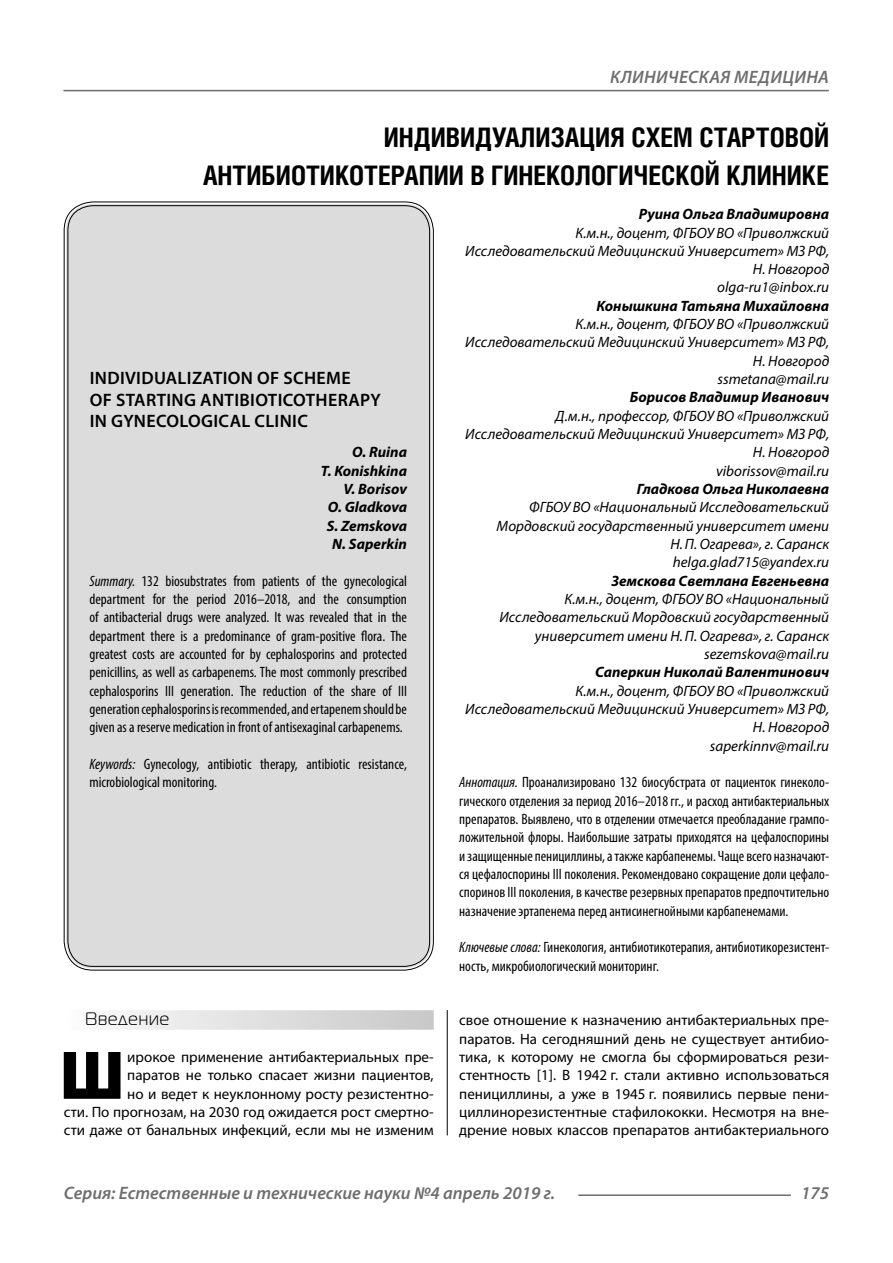
<style>
.page{position:relative;width:893px;height:1263px;background:#fff}
.page>*{position:absolute;margin:0;border:0;box-sizing:border-box;transform-origin:0 0}
.Bukvica{font:900 69.3px "Myriad Pro";color:#000}
.Header{font:700 27px/37.5px "Helios Cond";color:#000;text-align:right}
.Header-eng{font:600 18px/21.6px "Myriad Pro";letter-spacing:.02em;color:#000}
.t1{font:italic 600 18px "Myriad Pro";color:#6e6e6e}
.t2{font:italic 600 18px "Myriad Pro";letter-spacing:.02em;color:#6e6e6e}
.Subheader{font:18px "Magistral C";letter-spacing:.05em;color:#000}
.Annotation-rus{font:condensed 15px/18.3px "Myriad Pro";color:#000;text-align:justify}
.Annotation-eng{font:condensed 15px/18.3px "Myriad Pro";color:#000;text-align:justify}
.Author-doc{font:italic 15px/18.3px "Myriad Pro";color:#000;text-align:right}
.Bukvica-2{font:15px/18.3px "Myriad Pro";color:#000;text-align:right}
.Author{font:italic 700 15px "Myriad Pro";color:#000}
.Author-email{font:italic 15px "Myriad Pro";color:#000}
.Author-eng{font:italic 700 15px "Myriad Pro";color:#000}
.s1{font-style:italic}
</style>
<div class="page">
<hr style="left:447px;top:128px;width:1px;height:1007px;background:#000">
<div style="left:43px;top:0;width:786px;height:1010px;background:#fff"></div>
<div style="left:64px;top:1010px;width:370px;height:20px;background:linear-gradient(to right,#fcfcfc,#c8c8c8)"></div>
<div style="left:66px;top:204px;width:365px;height:764px;background:#dcdcdc;border-radius:27px"></div>
<hr style="left:578px;top:1194px;width:213px;height:2px;background:#6e6e6e">
<hr style="left:63px;top:90px;width:766px;height:1px;background:#6e6e6e">
<p class="t2" style="left:610px;top:66px;width:220px">КЛИНИЧЕСКАЯ МЕДИЦИНА</p>
<p class="Header" style="left:203px;top:118px;width:628px">ИНДИВИДУАЛИЗАЦИЯ СХЕМ СТАРТОВОЙ<br>АНТИБИОТИКОТЕРАПИИ В ГИНЕКОЛОГИЧЕСКОЙ КЛИНИКЕ</p>
<p class="Author" style="left:639px;top:204px;width:192px">Руина Ольга Владимировна</p>
<p class="Author-doc" style="left:465px;top:223px;width:365px">К.м.н., доцент, ФГБОУ ВО «Приволжский<br>Исследовательский Медицинский Университет» МЗ РФ,<br>Н. Новгород</p>
<p class="Author-email" style="left:717px;top:278px;width:113px">olga-ru1@inbox.ru</p>
<p class="Author" style="left:596px;top:296px;width:234px">Конышкина Татьяна Михайловна</p>
<p class="Author-doc" style="left:465px;top:315px;width:365px">К.м.н., доцент, ФГБОУ ВО «Приволжский<br>Исследовательский Медицинский Университет» МЗ РФ,<br>Н. Новгород</p>
<p class="Author-email" style="left:717px;top:370px;width:113px">ssmetana@mail.ru</p>
<p class="Author" style="left:630px;top:388px;width:201px">Борисов Владимир Иванович</p>
<p class="Author-doc" style="left:465px;top:406px;width:365px">Д.м.н., профессор, ФГБОУ ВО «Приволжский<br>Исследовательский Медицинский Университет» МЗ РФ,<br>Н. Новгород</p>
<p class="Author-email" style="left:716px;top:461px;width:115px">viborissov@mail.ru</p>
<p class="Author" style="left:637px;top:479px;width:194px">Гладкова Ольга Николаевна</p>
<p class="Author-doc" style="left:497px;top:498px;width:334px">ФГБОУ ВО «Национальный Исследовательский<br>Мордовский государственный университет имени<br>Н.П. Огарева», г. Саранск</p>
<p class="Author-email" style="left:673px;top:553px;width:158px">helga.glad715@yandex.ru</p>
<p class="Author" style="left:611px;top:571px;width:219px">Земскова Светлана Евгеньевна</p>
<p class="Author-doc" style="left:499px;top:590px;width:331px">К.м.н., доцент, ФГБОУ ВО «Национальный<br>Исследовательский Мордовский государственный университет имени Н.П. Огарева», г. Саранск</p>
<p class="Author-email" style="left:704px;top:645px;width:127px">sezemskova@mail.ru</p>
<p class="Author" style="left:595px;top:662px;width:236px">Саперкин Николай Валентинович</p>
<p class="Author-doc" style="left:465px;top:681px;width:365px">К.м.н., доцент, ФГБОУ ВО «Приволжский<br>Исследовательский Медицинский Университет» МЗ РФ,<br>Н. Новгород</p>
<p class="Author-email" style="left:710px;top:736px;width:121px">saperkinnv@mail.ru</p>
<p class="Annotation-rus" style="left:459px;top:773px;width:371px"><span class="s1">Аннотация.</span> Проанализировано 132 биосубстрата от пациенток гинеколо&shy;гического отделения за период 2016–2018 гг., и расход антибактериальных препаратов. Выявлено, что в отделении отмечается преобладание грампо&shy;ложительной флоры. Наибольшие затраты приходятся на цефалоспорины и защищенные пенициллины, а также карбапенемы. Чаще всего назначают&shy;ся цефалоспорины III поколения. Рекомендовано сокращение доли цефало&shy;споринов III поколения, в качестве резервных препаратов предпочтительно назначение эртапенема перед антисинегнойными карбапенемами.</p>
<p class="Annotation-rus" style="left:459px;top:938px;width:371px"><span class="s1">Ключевые слова:</span> Гинекология, антибиотикотерапия, антибиотикорезистент&shy;ность, микробиологический мониторинг.</p>
<p class="Header-eng" style="left:90px;top:367px;width:293px">INDIVIDUALIZATION OF SCHEME<br>OF STARTING ANTIBIOTICOTHERAPY<br>IN GYNECOLOGICAL CLINIC</p>
<p class="Author-eng" style="left:352px;top:443px;width:56px">O. Ruina</p>
<p class="Author-eng" style="left:321px;top:461px;width:88px">T. Konishkina</p>
<p class="Author-eng" style="left:343px;top:479px;width:65px">V. Borisov</p>
<p class="Author-eng" style="left:328px;top:498px;width:81px">O. Gladkova</p>
<p class="Author-eng" style="left:327px;top:516px;width:82px">S. Zemskova</p>
<p class="Author-eng" style="left:332px;top:534px;width:76px">N. Saperkin</p>
<p class="Annotation-eng" style="left:90px;top:571px;width:319px"><span class="s1">Summary.</span> 132 biosubstrates from patients of the gynecological department for the period 2016–2018, and the consumption of antibacterial drugs were analyzed. It was revealed that in the department there is a predominance of gram-positive flora. The greatest costs are accounted for by cephalosporins and protected penicillins, as well as carbapenems. The most commonly prescribed cephalosporins III generation. The reduction of the share of III generation cephalosporins is recommended, and ertapenem should be given as a reserve medication in front of antisexaginal carbapenems.</p>
<p class="Annotation-eng" style="left:90px;top:755px;width:319px"><span class="s1">Keywords:</span> Gynecology, antibiotic therapy, antibiotic resistance, microbiological monitoring.</p>
<p class="Subheader" style="left:85px;top:1010px;width:86px">Введение</p>
<p class="Bukvica" style="left:59px;top:1029px;width:67px">Ш</p>
<p class="Bukvica-2" style="left:64px;top:1048px;width:371px">ирокое применение антибактериальных пре-<br>паратов не только спасает жизни пациентов,<br>но и ведет к неуклонному росту резистентно-<br>сти. По прогнозам, на 2030 год ожидается рост смертно&shy;сти даже от банальных инфекций, если мы не изменим</p>
<p class="Bukvica-2" style="left:459px;top:1011px;width:371px;text-align:justify">свое отношение к назначению антибактериальных пре&shy;паратов. На сегодняшний день не существует антибио&shy;тика, к которому не смогла бы сформироваться рези&shy;стентность [1]. В 1942 г. стали активно использоваться пенициллины, а уже в 1945 г. появились первые пени&shy;циллинорезистентные стафилококки. Несмотря на вне&shy;дрение новых классов препаратов антибактериального</p>
<p class="t1" style="left:64px;top:1182px;width:493px">Серия: Естественные и технические науки №4 апрель 2019 г.</p>
<p class="t1" style="left:801px;top:1182px;width:30px">175</p>
</div>
